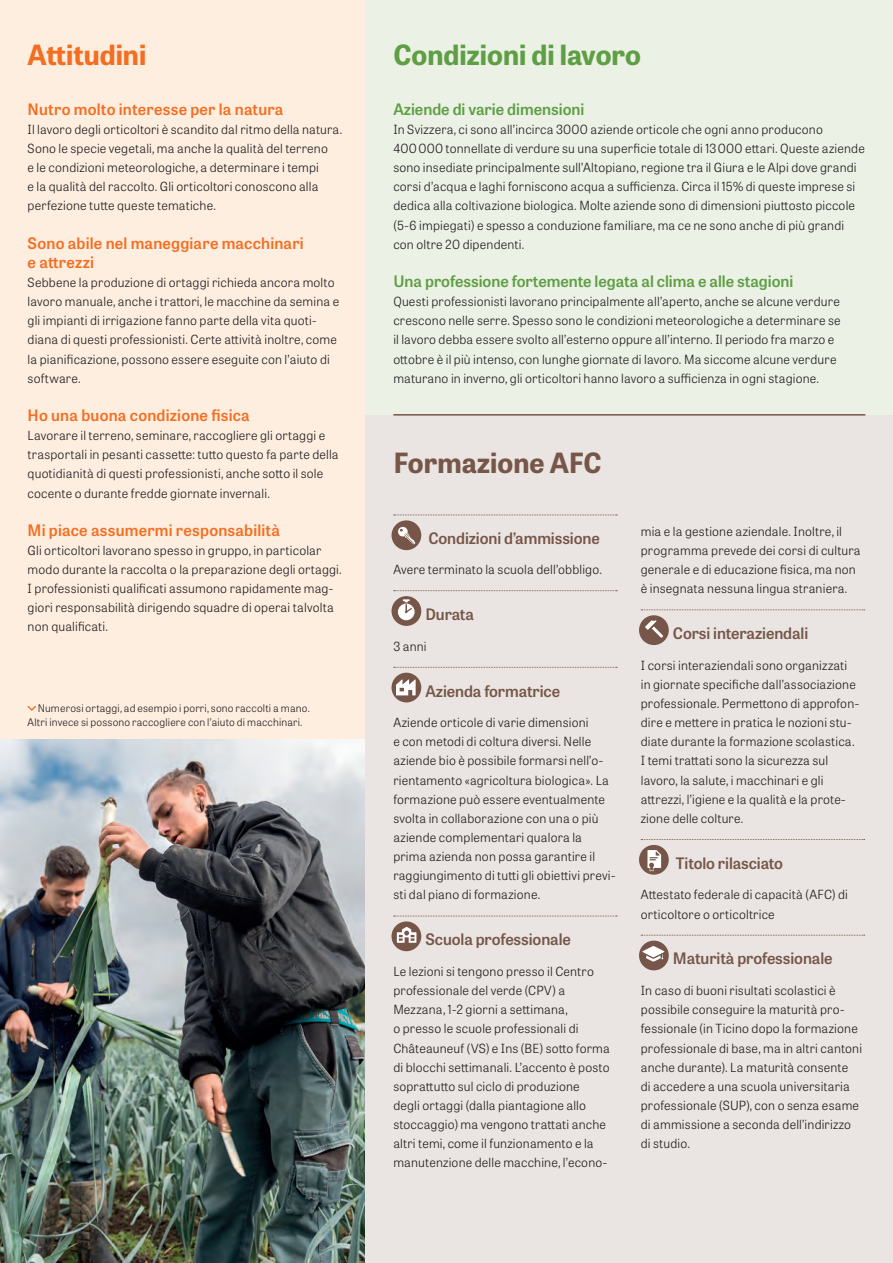
<style>
.page{position:relative;width:893px;height:1263px;background:#fff}
.page>*{position:absolute;margin:0;border:0;box-sizing:border-box;transform-origin:0 0}
.t1{font:700 27.75px "Tablet Gothic";color:#5e9e44}
.t2{font:700 27.75px "Tablet Gothic";color:#765649}
.t3{font:700 27.75px "Tablet Gothic";color:#f36e21}
.t4{font:600 15.75px/19.2px "Tablet Gothic";letter-spacing:.015em;color:#f36e21}
.t5{font:600 15.75px "Tablet Gothic";letter-spacing:-.005em;color:#765649}
.t6{font:600 15.75px "Tablet Gothic";color:#5e9e44}
.t7{font:300 12.6px/19.2px "Tablet Gothic";letter-spacing:.015em;color:#231f20}
.t8{font:300 10.5px/14.4px "Tablet Gothic";letter-spacing:.015em;color:#231f20}
</style>
<div class="page">
<div style="left:0;top:0;width:366px;height:1263px;background:#feeee0"></div>
<img style="left:0;top:740px;width:366px;height:523px">
<svg style="left:28px;top:706px;width:8px;height:5px"></svg>
<svg style="left:365px;top:45px;width:1px;height:681px"></svg>
<div style="left:366px;top:415px;width:527px;height:848px;background:#eae5e2"></div>
<div style="left:366px;top:0;width:527px;height:415px;background:#ebf1e5"></div>
<svg style="left:394px;top:515px;width:223px;height:1px"></svg>
<svg style="left:394px;top:590px;width:223px;height:1px"></svg>
<svg style="left:394px;top:667px;width:223px;height:1px"></svg>
<svg style="left:394px;top:916px;width:223px;height:1px"></svg>
<div style="left:391px;top:520px;width:30px;height:30px;background:#765649;border-radius:50%"></div>
<svg style="left:398px;top:526px;width:17px;height:18px"></svg>
<div style="left:391px;top:596px;width:30px;height:30px;background:#765649;border-radius:50%"></div>
<svg style="left:398px;top:599px;width:17px;height:21px"></svg>
<div style="left:391px;top:673px;width:30px;height:29px;background:#765649;border-radius:50%"></div>
<svg style="left:396px;top:679px;width:20px;height:16px"></svg>
<svg style="left:391px;top:921px;width:30px;height:30px"></svg>
<svg style="left:397px;top:927px;width:19px;height:16px"></svg>
<svg style="left:641px;top:609px;width:224px;height:1px"></svg>
<svg style="left:641px;top:839px;width:224px;height:1px"></svg>
<svg style="left:641px;top:935px;width:224px;height:1px"></svg>
<div style="left:639px;top:615px;width:30px;height:30px;background:#765649;border-radius:50%"></div>
<svg style="left:645px;top:620px;width:18px;height:18px"></svg>
<div style="left:639px;top:845px;width:30px;height:30px;background:#765649;border-radius:50%"></div>
<svg style="left:647px;top:850px;width:14px;height:21px"></svg>
<div style="left:639px;top:940px;width:30px;height:30px;background:#765649;border-radius:50%"></div>
<svg style="left:642px;top:946px;width:23px;height:16px"></svg>
<hr style="left:393px;top:414px;width:472px;height:2px;background:#765649">
<h1 class="t3" style="left:28px;top:36px;width:120px">Attitudini</h1>
<p class="t4" style="left:28px;top:99px;width:257px">Nutro molto interesse per la natura</p>
<p class="t7" style="left:28px;top:119px;width:316px">Il lavoro degli orticoltori è scandito dal ritmo della natura.<br>Sono le specie vegetali, ma anche la qualità del terreno<br>e le condizioni meteorologiche, a determinare i tempi<br>e la qualità del raccolto. Gli orticoltori conoscono alla perfezione tutte queste tematiche.</p>
<p class="t4" style="left:28px;top:233px;width:278px">Sono abile nel maneggiare macchinari e attrezzi</p>
<p class="t7" style="left:28px;top:272px;width:313px">Sebbene la produzione di ortaggi richieda ancora molto lavoro manuale, anche i trattori, le macchine da semina e gli impianti di irrigazione fanno parte della vita quoti&shy;diana di questi professionisti. Certe attività inoltre, come la pianificazione, possono essere eseguite con l’aiuto di software.</p>
<p class="t4" style="left:28px;top:405px;width:224px">Ho una buona condizione fisica</p>
<p class="t7" style="left:28px;top:425px;width:313px">Lavorare il terreno, seminare, raccogliere gli ortaggi e trasportali in pesanti cassette: tutto questo fa parte della quotidianità di questi professionisti, anche sotto il sole cocente o durante fredde giornate invernali.</p>
<p class="t4" style="left:28px;top:520px;width:254px">Mi piace assumermi responsabilità</p>
<p class="t7" style="left:28px;top:540px;width:316px">Gli orticoltori lavorano spesso in gruppo, in particolar modo durante la raccolta o la preparazione degli ortaggi.<br>I professionisti qualificati assumono rapidamente mag&shy;giori responsabilità dirigendo squadre di operai talvolta non qualificati.</p>
<p class="t8" style="left:28px;top:700px;width:284px;text-indent:10px">Numerosi ortaggi, ad esempio i porri, sono raccolti a mano.<br>Altri invece si possono raccogliere con l’aiuto di macchinari.</p>
<h1 class="t1" style="left:393px;top:36px;width:249px">Condizioni di lavoro</h1>
<p class="t6" style="left:393px;top:98px;width:193px">Aziende di varie dimensioni</p>
<p class="t7" style="left:393px;top:119px;width:473px">In Svizzera, ci sono all’incirca 3000 aziende orticole che ogni anno producono<br>400 000 tonnellate di verdure su una superficie totale di 13 000 ettari. Queste aziende sono insediate principalmente sull’Altopiano, regione tra il Giura e le Alpi dove grandi corsi d’acqua e laghi forniscono acqua a sufficienza. Circa il 15% di queste imprese si dedica alla coltivazione biologica. Molte aziende sono di dimensioni piuttosto piccole (5-6 impiegati) e spesso a conduzione familiare, ma ce ne sono anche di più grandi con oltre 20 dipendenti.</p>
<p class="t6" style="left:393px;top:270px;width:402px">Una professione fortemente legata al clima e alle stagioni</p>
<p class="t7" style="left:393px;top:292px;width:449px">Questi professionisti lavorano principalmente all’aperto, anche se alcune verdure crescono nelle serre. Spesso sono le condizioni meteorologiche a determinare se il lavoro debba essere svolto all’esterno oppure all’interno. Il periodo fra marzo e ottobre è il più intenso, con lunghe giornate di lavoro. Ma siccome alcune verdure maturano in inverno, gli orticoltori hanno lavoro a sufficienza in ogni stagione.</p>
<h1 class="t2" style="left:393px;top:443px;width:210px">Formazione AFC</h1>
<p class="t5" style="left:428px;top:527px;width:173px">Condizioni d’ammissione</p>
<p class="t7" style="left:393px;top:559px;width:210px">Avere terminato la scuola dell’obbligo.</p>
<p class="t5" style="left:425px;top:603px;width:50px">Durata</p>
<p class="t7" style="left:393px;top:636px;width:35px">3 anni</p>
<p class="t5" style="left:425px;top:680px;width:136px">Azienda formatrice</p>
<p class="t7" style="left:393px;top:712px;width:224px">Aziende orticole di varie dimensioni<br>e con metodi di coltura diversi. Nelle aziende bio è possibile formarsi nell’o&shy;rientamento «agricoltura biologica». La formazione può essere eventualmente svolta in collaborazione con una o più aziende complementari qualora la prima azienda non possa garantire il raggiungimento di tutti gli obiettivi previ&shy;sti dal piano di formazione.</p>
<p class="t5" style="left:425px;top:928px;width:147px">Scuola professionale</p>
<p class="t7" style="left:393px;top:961px;width:218px">Le lezioni si tengono presso il Centro professionale del verde (CPV) a Mezzana, 1-2 giorni a settimana,<br>o presso le scuole professionali di Châteauneuf (VS) e Ins (BE) sotto forma di blocchi settimanali. L’accento è posto soprattutto sul ciclo di produzione<br>degli ortaggi (dalla piantagione allo stoccaggio) ma vengono trattati anche altri temi, come il funzionamento e la manutenzione delle macchine, l’econo-</p>
<p class="t7" style="left:641px;top:521px;width:221px">mia e la gestione aziendale. Inoltre, il programma prevede dei corsi di cultura generale e di educazione fisica, ma non è insegnata nessuna lingua straniera.</p>
<p class="t5" style="left:673px;top:622px;width:137px">Corsi interaziendali</p>
<p class="t7" style="left:641px;top:655px;width:220px">I corsi interaziendali sono organizzati in giornate specifiche dall’associazione professionale. Permettono di approfon&shy;dire e mettere in pratica le nozioni stu&shy;diate durante la formazione scolastica.<br>I temi trattati sono la sicurezza sul lavoro, la salute, i macchinari e gli attrezzi, l’igiene e la qualità e la prote&shy;zione delle colture.</p>
<p class="t5" style="left:676px;top:852px;width:109px">Titolo rilasciato</p>
<p class="t7" style="left:641px;top:885px;width:209px">Attestato federale di capacità (AFC) di orticoltore o orticoltrice</p>
<p class="t5" style="left:673px;top:948px;width:161px">Maturità professionale</p>
<p class="t7" style="left:641px;top:980px;width:223px">In caso di buoni risultati scolastici è possibile conseguire la maturità pro&shy;fessionale (in Ticino dopo la formazione professionale di base, ma in altri cantoni anche durante). La maturità consente<br>di accedere a una scuola universitaria professionale (SUP), con o senza esame di ammissione a seconda dell’indirizzo di studio.</p>
</div>
